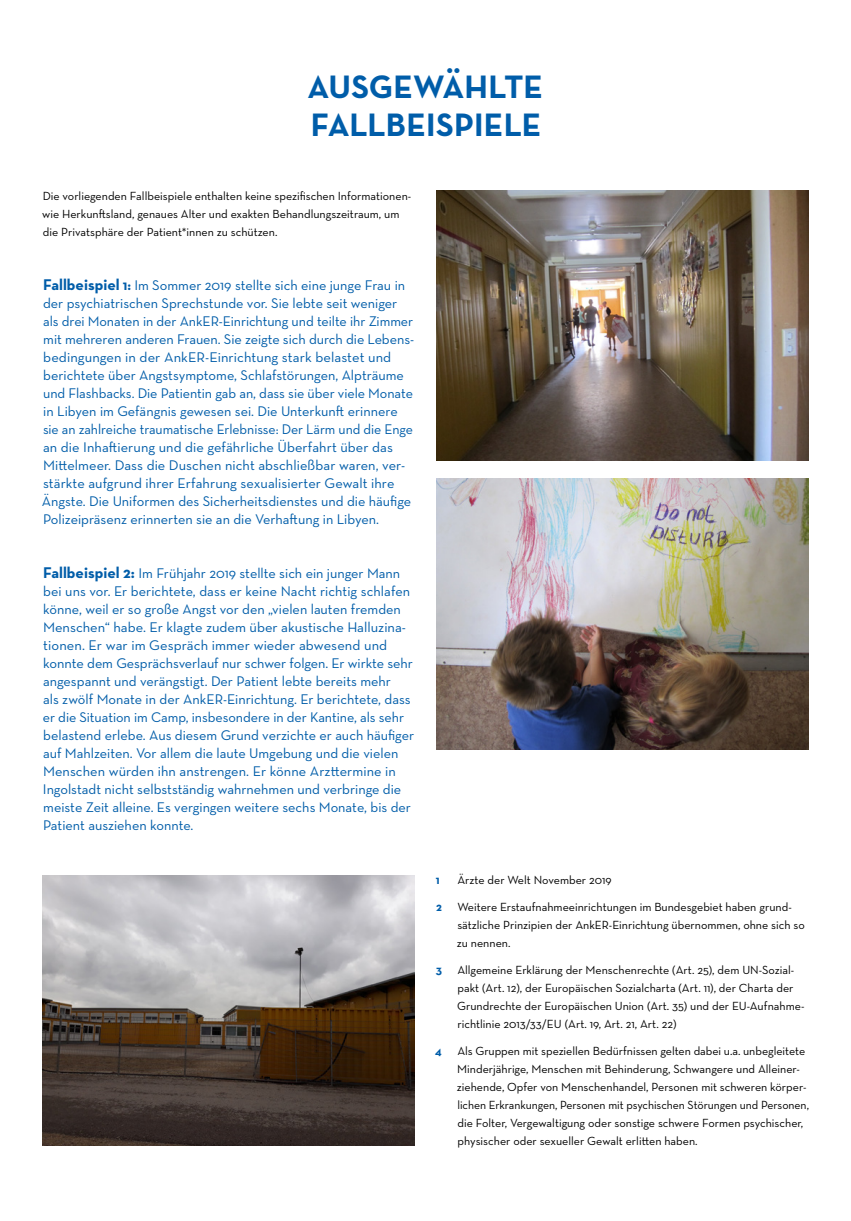
<style>
.page{position:relative;width:851px;height:1221px;background:#fff}
.page>*{position:absolute;margin:0;border:0;box-sizing:border-box;transform-origin:0 0}
.t1{font:700 33px/37.5px "Neutraface Text";color:#005da9}
.t2{font:14.25px/18px "Neutraface Text";color:#005da9}
.t3{font:12px/18px "Neutraface Text";color:#000}
.t4{font:700 12px "Neutraface Text";color:#005da9}
.s1{font-weight:700;font-size:15.75px}
.s2{font-weight:700}
</style>
<div class="page">
<img style="left:436px;top:191px;width:372px;height:270px">
<img style="left:436px;top:479px;width:372px;height:270px">
<img style="left:43px;top:875px;width:371px;height:270px">
<h1 class="t1" style="left:307px;top:68px;width:237px">AUSGEWÄHLTE<br>FALLBEISPIELE</h1>
<p class="t3" style="left:42px;top:186px;width:370px">Die vorliegenden Fallbeispiele enthalten keine spezifischen Informationen&shy;wie Herkunftsland, genaues Alter und exakten Behandlungszeitraum, um die Privatsphäre der Patient*innen zu schützen.</p>
<p class="t2" style="left:42px;top:276px;width:373px"><span class="s1">Fallbeispiel</span> <span class="s2">1:</span> Im Sommer 2019 stellte sich eine junge Frau in der psychiatrischen Sprechstunde vor. Sie lebte seit weniger als drei Monaten in der AnkER-Einrichtung und teilte ihr Zimmer mit mehreren anderen Frauen. Sie zeigte sich durch die Lebens&shy;bedingungen in der AnkER-Einrichtung stark belastet und berichtete über Angstsymptome, Schlafstörungen, Alpträume und Flashbacks. Die Patientin gab an, dass sie über viele Monate in Libyen im Gefängnis gewesen sei. Die Unterkunft erinnere sie an zahlreiche traumatische Erlebnisse: Der Lärm und die Enge an die Inhaftierung und die gefährliche Überfahrt über das Mittelmeer. Dass die Duschen nicht abschließbar waren, ver&shy;stärkte aufgrund ihrer Erfahrung sexualisierter Gewalt ihre Ängste. Die Uniformen des Sicherheitsdienstes und die häufige Polizeipräsenz erinnerten sie an die Verhaftung in Libyen.</p>
<p class="t2" style="left:43px;top:564px;width:373px"><span class="s1">Fallbeispiel 2:</span> Im Frühjahr 2019 stellte sich ein junger Mann bei uns vor. Er berichtete, dass er keine Nacht richtig schlafen könne, weil er so große Angst vor den „vielen lauten fremden Menschen“ habe. Er klagte zudem über akustische Halluzina&shy;tionen. Er war im Gespräch immer wieder abwesend und konnte dem Gesprächsverlauf nur schwer folgen. Er wirkte sehr angespannt und verängstigt. Der Patient lebte bereits mehr<br>als zwölf Monate in der AnkER-Einrichtung. Er berichtete, dass er die Situation im Camp, insbesondere in der Kantine, als sehr belastend erlebe. Aus diesem Grund verzichte er auch häufiger auf Mahlzeiten. Vor allem die laute Umgebung und die vielen Menschen würden ihn anstrengen. Er könne Arzttermine in Ingolstadt nicht selbstständig wahrnehmen und verbringe die meiste Zeit alleine. Es vergingen weitere sechs Monate, bis der Patient ausziehen konnte.</p>
<p class="t4" style="left:436px;top:872px;width:5px">1</p>
<p class="t3" style="left:457px;top:870px;width:156px">Ärzte der Welt November 2019</p>
<p class="t4" style="left:436px;top:899px;width:7px">2</p>
<p class="t3" style="left:457px;top:897px;width:349px">Weitere Erstaufnahmeeinrichtungen im Bundesgebiet haben grund&shy;sätzliche Prinzipien der AnkER-Einrichtung übernommen, ohne sich so zu nennen.</p>
<p class="t4" style="left:435px;top:962px;width:8px">3</p>
<p class="t3" style="left:457px;top:960px;width:348px">Allgemeine Erklärung der Menschenrechte (Art. 25), dem UN-Sozial&shy;pakt (Art. 12), der Europäischen Sozialcharta (Art. 11), der Charta der Grundrechte der Europäischen Union (Art. 35) und der EU-Aufnahme&shy;richtlinie 2013/33/EU (Art. 19, Art. 21, Art. 22)</p>
<p class="t4" style="left:435px;top:1043px;width:8px">4</p>
<p class="t3" style="left:457px;top:1041px;width:353px">Als Gruppen mit speziellen Bedürfnissen gelten dabei u.a. unbegleitete Minderjährige, Menschen mit Behinderung, Schwangere und Alleiner&shy;ziehende, Opfer von Menschenhandel, Personen mit schweren körper&shy;lichen Erkrankungen, Personen mit psychischen Störungen und Personen, die Folter, Vergewaltigung oder sonstige schwere Formen psychischer, physischer oder sexueller Gewalt erlitten haben.</p>
</div>
